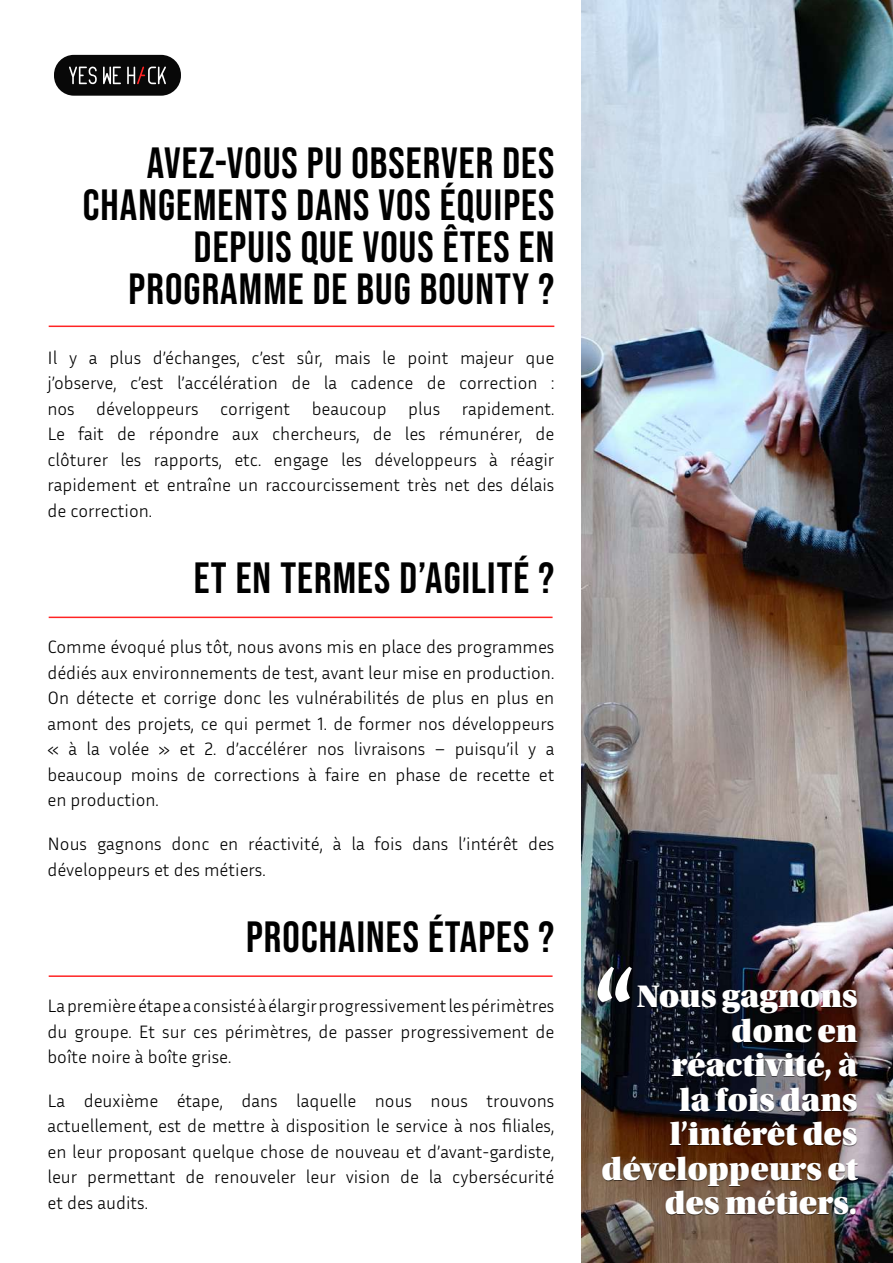
<style>
.page{position:relative;width:893px;height:1263px;background:#fff}
.page>*{position:absolute;margin:0;border:0;box-sizing:border-box;transform-origin:0 0}
.t1{font:43.5px/42px "Bebas Neue";letter-spacing:.025em;color:#000;text-align:right}
.t2{font:33px/34.5px "Utopia Std Black Headline";color:#fff;text-align:right}
.t3{font:300 18px/25.5px "Inria Sans";color:#000;text-align:justify}
</style>
<div class="page">
<hr style="left:49px;top:326px;width:505px;height:1px;background:#ff2424">
<hr style="left:49px;top:617px;width:504px;height:1px;background:#ff2424">
<hr style="left:49px;top:975px;width:504px;height:2px;background:#ff2424">
<img style="left:581px;top:0;width:312px;height:1263px">
<div style="left:54px;top:55px;width:127px;height:41px;background:#080808;border-radius:20px"></div>
<svg style="left:103px;top:66px;width:18px;height:18px"></svg>
<svg style="left:127px;top:66px;width:39px;height:18px"></svg>
<svg style="left:69px;top:66px;width:28px;height:18px"></svg>
<svg style="left:597px;top:967px;width:35px;height:35px"></svg>
<h1 class="t1" style="left:83px;top:141px;width:473px">AVEZ-VOUS PU OBSERVER DES<br>CHANGEMENTS DANS VOS ÉQUIPES<br>DEPUIS QUE VOUS ÊTES EN<br>PROGRAMME DE BUG BOUNTY ?</h1>
<p class="t3" style="left:47px;top:344px;width:508px">Il y a plus d’échanges, c’est sûr, mais le point majeur que j’observe, c’est l’accélération de la cadence de correction : nos développeurs corrigent beaucoup plus rapidement.<br>Le fait de répondre aux chercheurs, de les rémunérer, de clôturer les rapports, etc. engage les développeurs à réagir rapidement et entraîne un raccourcissement très net des délais de correction.</p>
<h1 class="t1" style="left:194px;top:557px;width:362px">ET EN TERMES D’AGILITÉ ?</h1>
<p class="t3" style="left:47px;top:634px;width:508px">Comme évoqué plus tôt, nous avons mis en place des programmes dédiés aux environnements de test, avant leur mise en production.<br>On détecte et corrige donc les vulnérabilités de plus en plus en amont des projets, ce qui permet 1. de former nos développeurs « à la volée » et 2. d’accélérer nos livraisons – puisqu’il y a beaucoup moins de corrections à faire en phase de recette et en production.</p>
<p class="t3" style="left:47px;top:830px;width:508px">Nous gagnons donc en réactivité, à la fois dans l’intérêt des développeurs et des métiers.</p>
<h1 class="t1" style="left:246px;top:915px;width:310px">PROCHAINES ÉTAPES ?</h1>
<p class="t3" style="left:47px;top:992px;width:508px">La première étape a consisté à élargir progressivement les périmètres du groupe. Et sur ces périmètres, de passer progressivement de boîte noire à boîte grise.</p>
<p class="t3" style="left:47px;top:1087px;width:508px">La deuxième étape, dans laquelle nous nous trouvons actuellement, est de mettre à disposition le service à nos filiales, en leur proposant quelque chose de nouveau et d’avant-gardiste, leur permettant de renouveler leur vision de la cybersécurité et des audits.</p>
<h2 class="t2" style="left:601px;top:980px;width:257px">Nous gagnons donc en réactivité, à<br>la fois dans l’intérêt des développeurs et des métiers.</h2>
</div>
